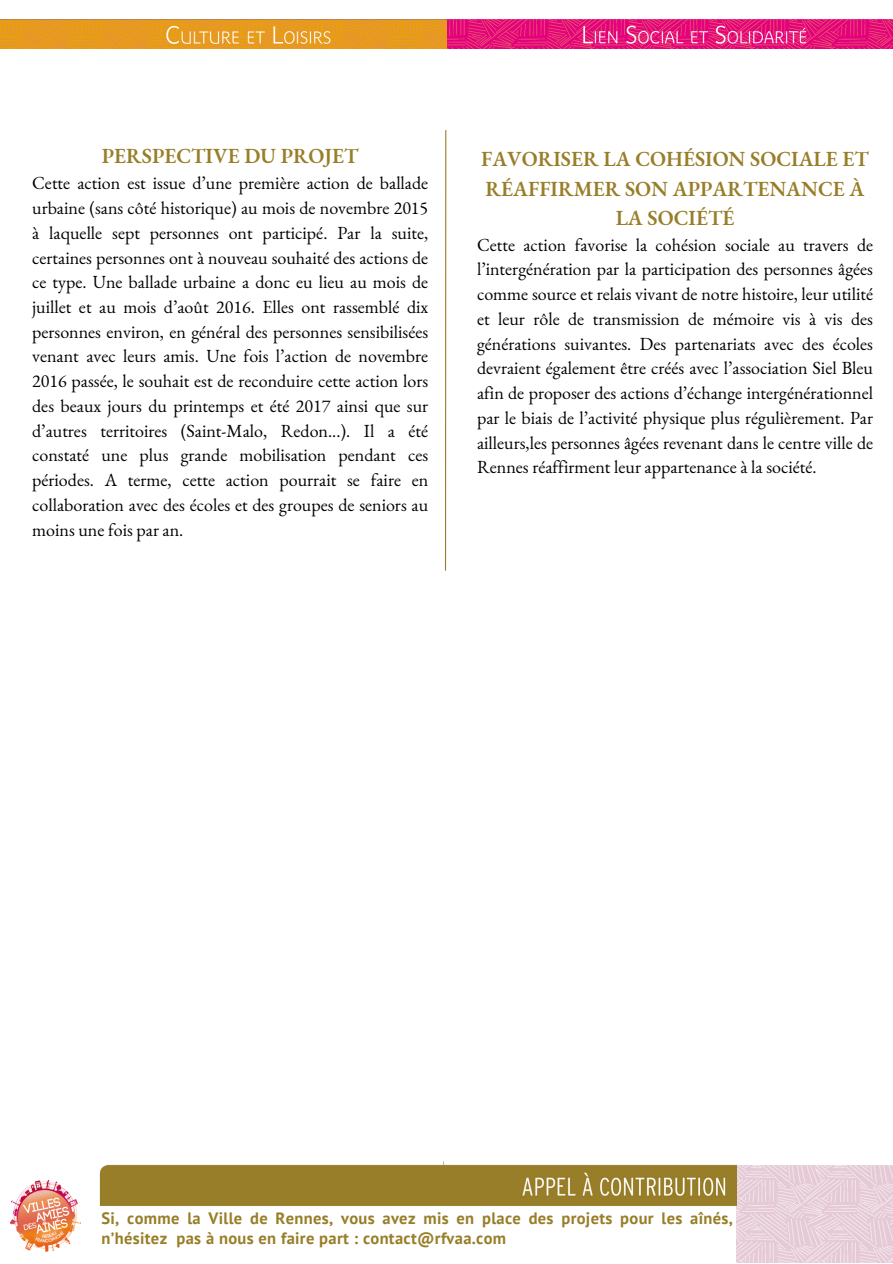
<style>
.page{position:relative;width:893px;height:1264px;background:#fff}
.page>*{position:absolute;margin:0;border:0;box-sizing:border-box;transform-origin:0 0}
.t1{font:600 21px/29.2px "EB Garamond";color:#987e28;text-align:center}
.t2{font:18px/24.8px "EB Garamond";color:#000;text-align:justify}
.t3{font:700 16.5px/20.2px "PT Sans";letter-spacing:.02em;color:#987e28}
</style>
<div class="page">
<hr style="left:445px;top:130px;width:1px;height:440px;background:#987e28">
<img style="left:736px;top:1165px;width:156px;height:97px">
<img style="left:99px;top:1161px;width:637px;height:45px">
<img style="left:11px;top:1180px;width:70px;height:71px">
<img style="left:0;top:20px;width:891px;height:29px">
<p class="t1" style="left:102px;top:141px;width:258px">PERSPECTIVE DU PROJET</p>
<p class="t2" style="left:32px;top:170px;width:397px">Cette action est issue d’une première action de ballade urbaine (sans côté historique) au mois de novembre 2015 à laquelle sept personnes ont participé. Par la suite, certaines personnes ont à nouveau souhaité des actions de ce type. Une ballade urbaine a donc eu lieu au mois de juillet et au mois d’août 2016. Elles ont rassemblé dix personnes environ, en général des personnes sensibilisées venant avec leurs amis. Une fois l’action de novembre 2016 passée, le souhait est de reconduire cette action lors des beaux jours du printemps et été 2017 ainsi que sur d’autres territoires (Saint-Malo, Redon...). Il a été constaté une plus grande mobilisation pendant ces périodes. A terme, cette action pourrait se faire en collaboration avec des écoles et des groupes de seniors au moins une fois par an.</p>
<p class="t1" style="left:481px;top:144px;width:389px">FAVORISER LA COHÉSION SOCIALE ET<br>RÉAFFIRMER SON APPARTENANCE À<br>LA SOCIÉTÉ</p>
<p class="t2" style="left:477px;top:232px;width:397px">Cette action favorise la cohésion sociale au travers de l’intergénération par la participation des personnes âgées comme source et relais vivant de notre histoire, leur utilité et leur rôle de transmission de mémoire vis à vis des générations suivantes. Des partenariats avec des écoles devraient également être créés avec l’association Siel Bleu afin de proposer des actions d’échange intergénérationnel par le biais de l’activité physique plus régulièrement. Par ailleurs,les personnes âgées revenant dans le centre ville de Rennes réaffirment leur appartenance à la société.</p>
<p class="t3" style="left:101px;top:1207px;width:633px">Si, comme la Ville de Rennes, vous avez mis en place des projets pour les aînés, n’hésitez pas à nous en faire part : contact@rfvaa.com</p>
</div>
